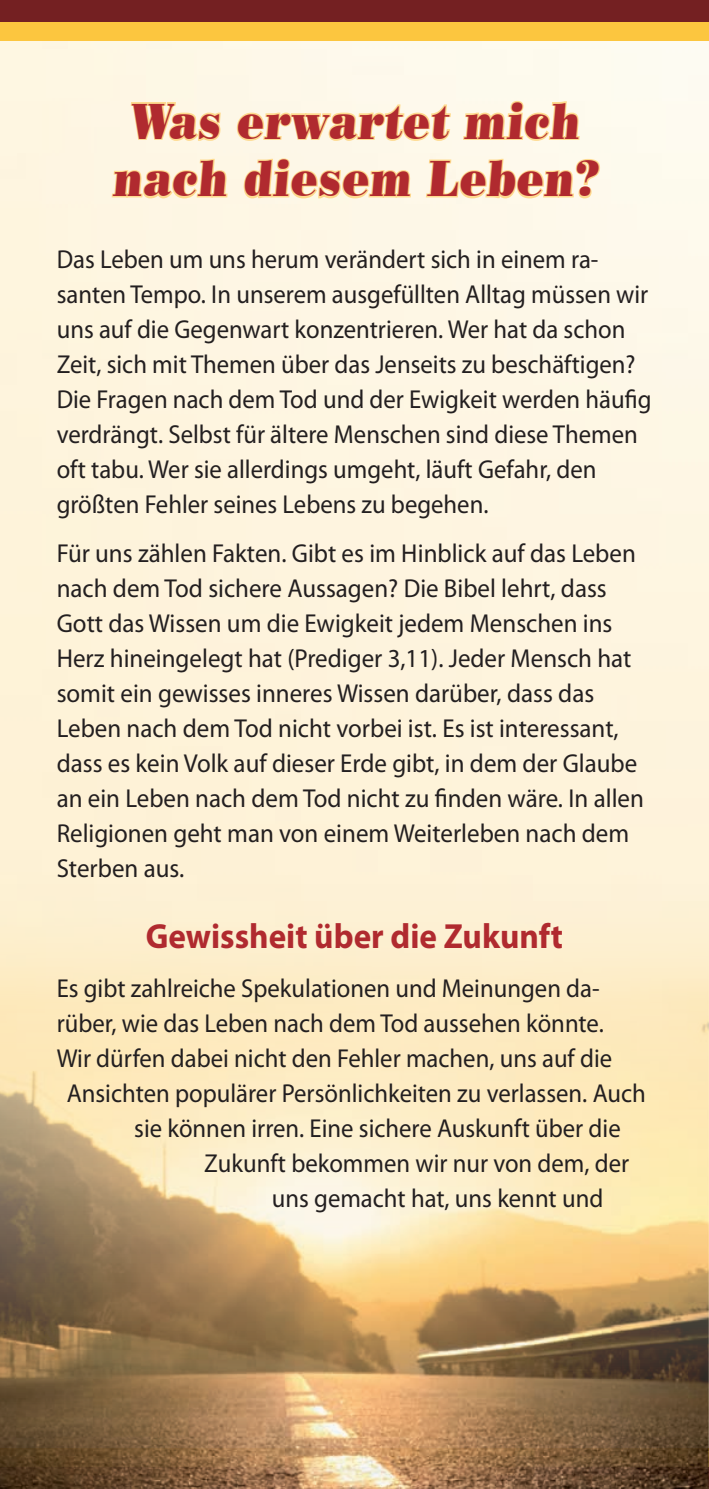
<style>
.page{position:relative;width:709px;height:1489px;background:#fff}
.page>*{position:absolute;margin:0;border:0;box-sizing:border-box;transform-origin:0 0}
.t1{font:51px/57.5px "Poster Bodoni BT";color:#b02a2f;text-align:center;scale:.83 1}
.t2{font:700 35px "Myriad Pro";color:#b02a2f;scale:.95 1}
.t3{font:26px/35px "Myriad Pro";color:#231f20;scale:.95 1}
.t4{font:26px/35px "Myriad Pro";color:#231f20;scale:.96 1}
</style>
<div class="page">
<img style="left:0;top:40px;width:709px;height:803px">
<img style="left:0;top:843px;width:709px;height:645px">
<div style="left:0;top:0;width:709px;height:40px;background:#fcc63f"></div>
<div style="left:0;top:0;width:709px;height:21px;background:#742022"></div>
<svg style="left:110px;top:59px;width:119px;height:190px;background:#fdf2d9"></svg>
<svg style="left:235px;top:59px;width:366px;height:192px;background:#fdf4de"></svg>
<h1 class="t1" style="left:112px;top:91px;width:592px">Was erwartet mich nach diesem Leben?</h1>
<p class="t3" style="left:57px;top:241px;width:627px">Das Leben um uns herum verändert sich in einem ra&shy;santen Tempo. In unserem ausgefüllten Alltag müssen wir uns auf die Gegenwart konzentrieren. Wer hat da schon Zeit, sich mit Themen über das Jenseits zu beschäftigen?<br>Die Fragen nach dem Tod und der Ewigkeit werden häufig verdrängt. Selbst für ältere Menschen sind diese Themen oft tabu. Wer sie allerdings umgeht, läuft Gefahr, den größten Fehler seines Lebens zu begehen.</p>
<p class="t4" style="left:57px;top:535px;width:613px">Für uns zählen Fakten. Gibt es im Hinblick auf das Leben nach dem Tod sichere Aussagen? Die Bibel lehrt, dass Gott das Wissen um die Ewigkeit jedem Menschen ins Herz hineingelegt hat (Prediger 3,11). Jeder Mensch hat somit ein gewisses inneres Wissen darüber, dass das Leben nach dem Tod nicht vorbei ist. Es ist interessant, dass es kein Volk auf dieser Erde gibt, in dem der Glaube an ein Leben nach dem Tod nicht zu finden wäre. In allen Religionen geht man von einem Weiterleben nach dem Sterben aus.</p>
<h2 class="t2" style="left:146px;top:913px;width:441px">Gewissheit über die Zukunft</h2>
<p class="t3" style="left:57px;top:970px;width:573px">Es gibt zahlreiche Spekulationen und Meinungen da-</p>
<p class="t3" style="left:57px;top:1005px;width:577px">rüber, wie das Leben nach dem Tod aussehen könnte.</p>
<p class="t3" style="left:57px;top:1040px;width:586px">Wir dürfen dabei nicht den Fehler machen, uns auf die</p>
<p class="t3" style="left:67px;top:1075px;width:611px">Ansichten populärer Persönlichkeiten zu verlassen. Auch</p>
<p class="t3" style="left:134px;top:1110px;width:513px">sie können irren. Eine sichere Auskunft über die</p>
<p class="t3" style="left:204px;top:1145px;width:449px">Zukunft bekommen wir nur von dem, der</p>
<p class="t3" style="left:272px;top:1180px;width:350px">uns gemacht hat, uns kennt und</p>
</div>
